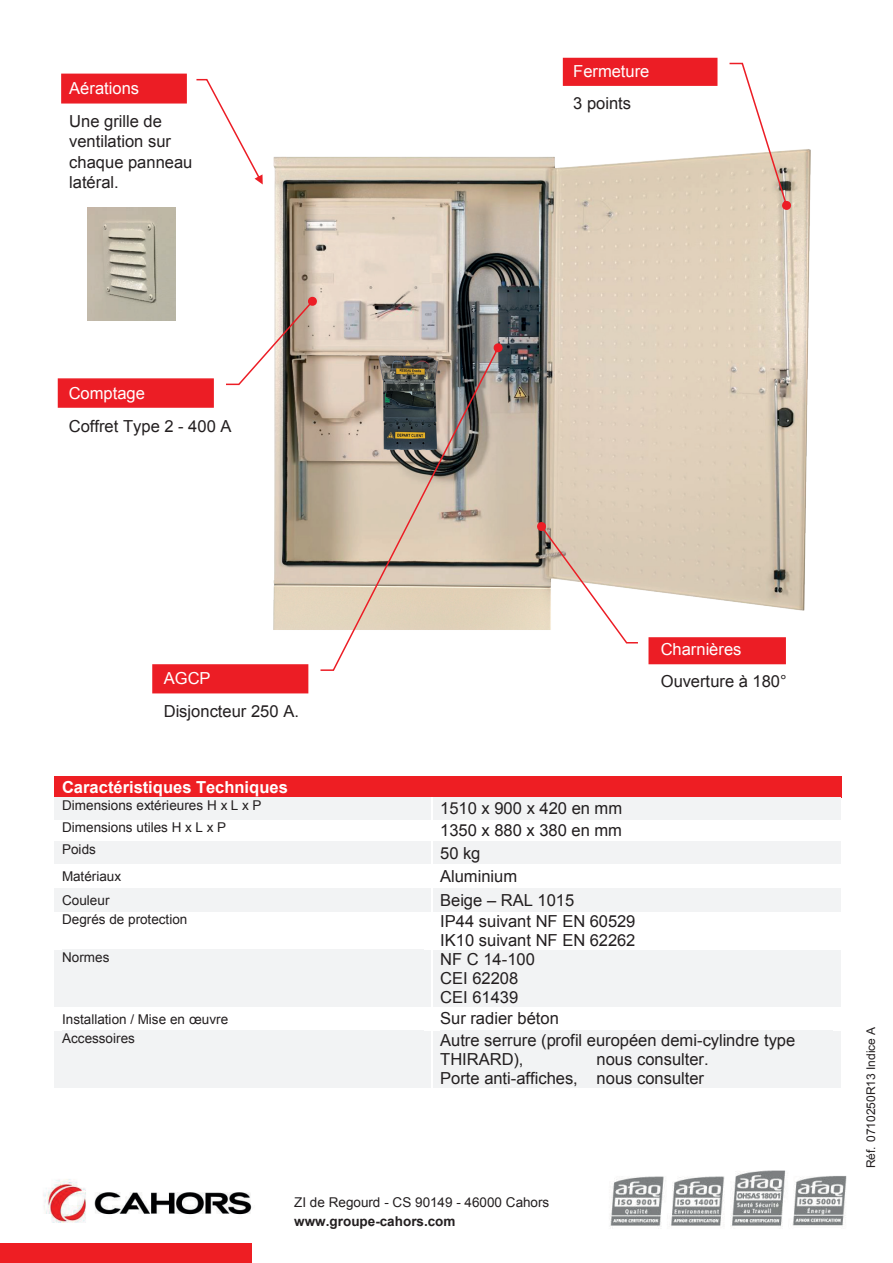
<style>
.page{position:relative;width:893px;height:1263px;background:#fff}
.page>*{position:absolute;margin:0;border:0;box-sizing:border-box;transform-origin:0 0}
.t1{font:16.5px/19px "Arial";color:#231f20}
.t2{font:16.5px "Arial";color:#fff}
.t3{font:700 16.5px "Arial";color:#fff}
.t4{font:13.5px "Arial";color:#231f20}
.t5{font:700 13.5px "Arial";color:#231f20}
.t6{font:12px "Arial";color:#231f20}
.s1{font-style:inherit}
</style>
<div class="page">
<img style="left:610px;top:1170px;width:237px;height:57px">
<img style="left:43px;top:1179px;width:209px;height:44px">
<div style="left:0;top:1243px;width:252px;height:20px;background:#ee1e23"></div>
<img style="left:87px;top:208px;width:89px;height:113px">
<img style="left:239px;top:149px;width:572px;height:545px">
<div style="left:54px;top:776px;width:378px;height:22px;background:#ee1e23"></div>
<div style="left:432px;top:776px;width:409px;height:22px;background:#ee1e23"></div>
<div style="left:54px;top:798px;width:377px;height:22px;background:#f2f3f4"></div>
<div style="left:433px;top:798px;width:408px;height:22px;background:#f2f3f4"></div>
<div style="left:54px;top:842px;width:377px;height:22px;background:#f2f3f4"></div>
<div style="left:433px;top:842px;width:408px;height:22px;background:#f2f3f4"></div>
<div style="left:54px;top:888px;width:377px;height:24px;background:#f2f3f4"></div>
<div style="left:433px;top:888px;width:408px;height:24px;background:#f2f3f4"></div>
<div style="left:54px;top:950px;width:377px;height:57px;background:#f2f3f4"></div>
<div style="left:433px;top:950px;width:408px;height:57px;background:#f2f3f4"></div>
<div style="left:54px;top:1030px;width:377px;height:57px;background:#f2f3f4"></div>
<div style="left:433px;top:1030px;width:408px;height:57px;background:#f2f3f4"></div>
<div style="left:58px;top:378px;width:156px;height:30px;background:#ec1d25;border:2px solid #ec1d25"></div>
<svg style="left:226px;top:296px;width:91px;height:89px"></svg>
<img style="left:59px;top:385px;width:153px;height:16px">
<div style="left:563px;top:58px;width:155px;height:28px;background:#ec1d25;border:2px solid #ec1d25"></div>
<svg style="left:730px;top:63px;width:61px;height:147px"></svg>
<img style="left:564px;top:65px;width:152px;height:14px">
<div style="left:61px;top:74px;width:126px;height:30px;background:#ec1d25;border:2px solid #ec1d25"></div>
<svg style="left:196px;top:79px;width:67px;height:105px"></svg>
<img style="left:63px;top:80px;width:122px;height:17px">
<div style="left:649px;top:637px;width:137px;height:27px;background:#ec1d25;border:2px solid #ec1d25"></div>
<svg style="left:536px;top:521px;width:102px;height:122px"></svg>
<div style="left:152px;top:664px;width:156px;height:29px;background:#ec1d25;border:2px solid #ec1d25"></div>
<svg style="left:321px;top:343px;width:182px;height:328px;background:#beb2a4"></svg>
<img style="left:154px;top:671px;width:153px;height:16px">
<p class="t2" style="left:69px;top:78px;width:71px">Aérations</p>
<p class="t1" style="left:69px;top:111px;width:125px;line-height:20.5px">Une grille de ventilation sur chaque panneau latéral.</p>
<p class="t2" style="left:69px;top:382px;width:78px">Comptage</p>
<p class="t1" style="left:69px;top:417px;width:164px">Coffret Type 2 - 400 A</p>
<p class="t2" style="left:573px;top:60px;width:78px">Fermeture</p>
<p class="t1" style="left:573px;top:94px;width:59px">3 points</p>
<p class="t2" style="left:661px;top:638px;width:82px">Charnières</p>
<p class="t2" style="left:164px;top:667px;width:48px">AGCP</p>
<p class="t1" style="left:661px;top:672px;width:127px">Ouverture à 180°</p>
<p class="t1" style="left:164px;top:701px;width:137px">Disjoncteur 250 A.</p>
<p class="t3" style="left:62px;top:776px;width:227px">Caractéristiques Techniques</p>
<p class="t4" style="left:62px;top:797px;width:201px">Dimensions extérieures H x L x P</p>
<p class="t1" style="left:440px;top:799px;width:183px">1510 x 900 x 420 en mm</p>
<p class="t4" style="left:62px;top:819px;width:166px">Dimensions utiles H x L x P</p>
<p class="t1" style="left:440px;top:821px;width:183px">1350 x 880 x 380 en mm</p>
<p class="t4" style="left:62px;top:841px;width:35px">Poids</p>
<p class="t1" style="left:440px;top:843px;width:42px">50 kg</p>
<p class="t4" style="left:62px;top:867px;width:61px">Matériaux</p>
<p class="t1" style="left:440px;top:866px;width:79px">Aluminium</p>
<p class="t4" style="left:62px;top:891px;width:49px">Couleur</p>
<p class="t1" style="left:440px;top:890px;width:136px">Beige – RAL 1015</p>
<p class="t4" style="left:62px;top:911px;width:127px">Degrés de protection</p>
<p class="t1" style="left:440px;top:912px;width:197px">IP44 suivant NF EN 60529<br>IK10 suivant NF EN 62262</p>
<p class="t4" style="left:62px;top:949px;width:49px">Normes</p>
<p class="t1" style="left:440px;top:950px;width:96px">NF C 14-100<br>CEI 62208<br>CEI 61439</p>
<p class="t4" style="left:62px;top:1010px;width:168px">Installation / Mise en œuvre</p>
<p class="t1" style="left:440px;top:1009px;width:120px">Sur radier béton</p>
<p class="t4" style="left:62px;top:1029px;width:74px">Accessoires</p>
<p class="t1" style="left:440px;top:1031px;width:357px">Autre serrure (profil européen demi-cylindre type<br>THIRARD),</p>
<p class="t1" style="left:440px;top:1050px;width:270px;text-align:right">nous consulter.<br>Porte anti-affiches, nous consulter</p>
<p class="t4" style="left:294px;top:1193px;width:257px">ZI de Regourd - CS 90149 - 46000 Cahors</p>
<p class="t5" style="left:294px;top:1212px;width:163px">www.groupe-cahors.com</p>
<p class="t6" style="left:863px;top:1168px;width:143px;rotate:-90deg"><span class="s1">Réf.</span> 0710250R13 <span class="s1">I</span>nd<span class="s1">ice</span> A</p>
</div>
